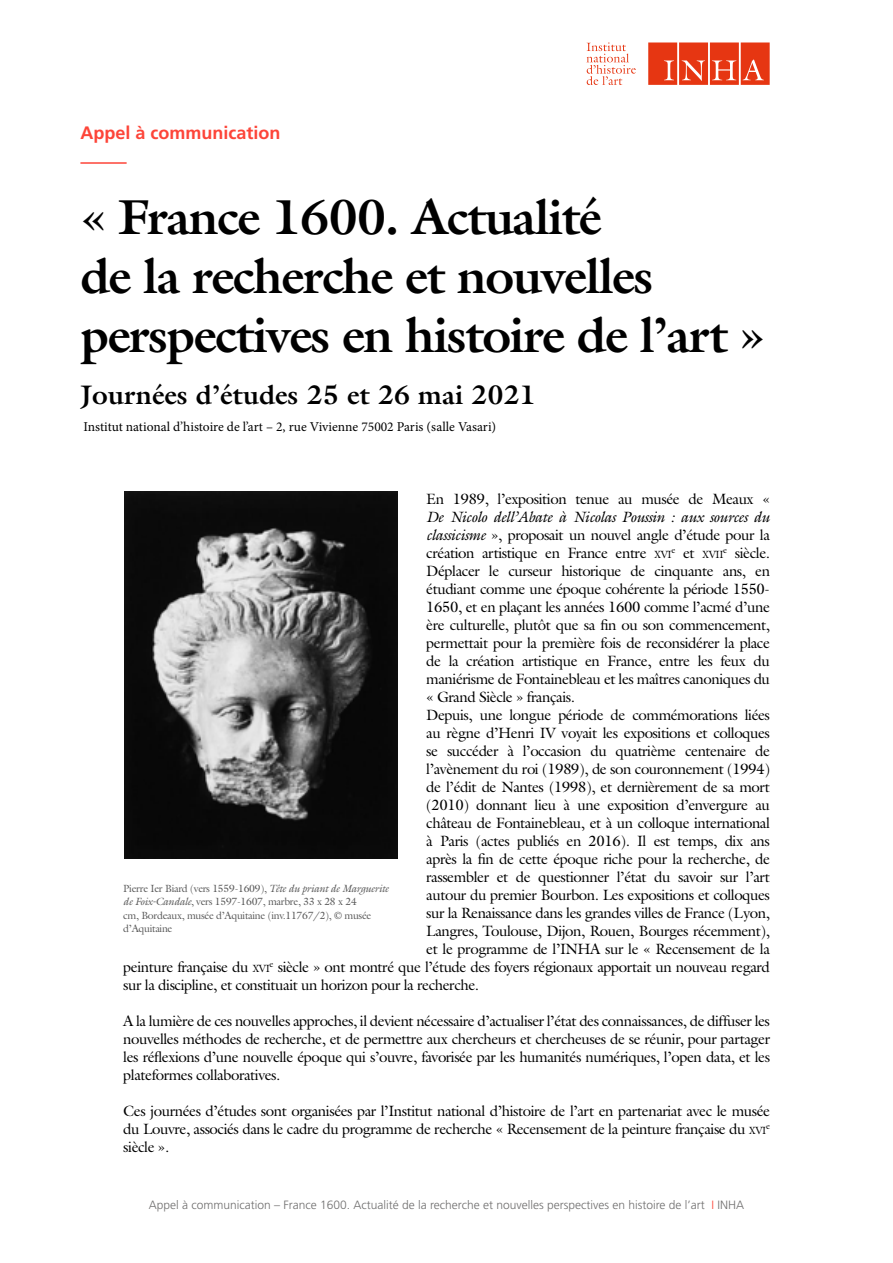
<style>
.page{position:relative;width:893px;height:1263px;background:#fff}
.page>*{position:absolute;margin:0;border:0;box-sizing:border-box;transform-origin:0 0}
.t1{font:700 49.5px/59.4px "Galliard Std";letter-spacing:-.03em;color:#000}
.t2{font:700 27px "Galliard Std";color:#000}
.t3{font:700 18px "Frutiger LT Std";color:#fd4539}
.t4{font:15px/18px "Galliard Std";letter-spacing:-.03em;color:#000;text-align:justify}
.t5{font:13.5px "Minion Pro";color:#000}
.t6{font:300 12px "Frutiger LT Std";color:#706f6f}
.t7{font:10.5px/13.5px "Galliard Std";letter-spacing:-.03em;color:#595959}
.t8{font:10.5px "Galliard Std";color:#000}
.t9{font:8.7px "Galliard Std";color:#000}
.s1{font-style:italic}
.s2{font-size:10.5px}
.s3{font-size:15px}
.s4{font-style:inherit}
.s5{color:#fd4539}
</style>
<div class="page">
<hr style="left:80px;top:162px;width:47px;height:2px;background:#fd4539">
<img style="left:125px;top:491px;width:273px;height:368px">
<svg style="left:586px;top:42px;width:50px;height:43px"></svg>
<svg style="left:648px;top:42px;width:122px;height:43px;background:#e95335"></svg>
<p class="t3" style="left:80px;top:122px;width:202px">Appel à communication</p>
<h1 class="t1" style="left:80px;top:186px;width:687px">« France 1600. Actualité<br>de la recherche et nouvelles perspectives en histoire de l’art »</h1>
<h2 class="t2" style="left:80px;top:377px;width:457px">Journées d’études 25 et 26 mai 2021</h2>
<p class="t5" style="left:83px;top:418px;width:414px">Institut national d’histoire de l’art – 2, rue Vivienne 75002 Paris (salle Vasari)</p>
<p class="t4" style="left:426px;top:490px;width:345px">En 1989, l’exposition tenue au musée de Meaux «</p>
<p class="t4" style="left:426px;top:508px;width:345px"><span class="s1">De Nicolo dell’Abate à Nicolas Poussin : aux sources du classicisme</span> », proposait un nouvel angle d’étude pour la création artistique en France entre <span class="s2">XVI</span></p>
<p class="t8" style="left:671px;top:548px;width:54px"><sup>e</sup> <span class="s3">et</span> XVII</p>
<p class="t4" style="left:723px;top:544px;width:48px"><sup>e</sup> siècle.</p>
<p class="t4" style="left:426px;top:562px;width:345px">Déplacer le curseur historique de cinquante ans, en</p>
<p class="t4" style="left:426px;top:580px;width:345px">étudiant comme une époque cohérente la période 1550-</p>
<p class="t4" style="left:426px;top:598px;width:345px">1650, et en plaçant les années 1600 comme l’acmé d’une</p>
<p class="t4" style="left:426px;top:616px;width:345px">ère culturelle, plutôt que sa fin ou son commencement,</p>
<p class="t4" style="left:426px;top:634px;width:345px">permettait pour la première fois de reconsidérer la place</p>
<p class="t4" style="left:426px;top:652px;width:345px">de la création artistique en France, entre les feux du</p>
<p class="t4" style="left:426px;top:670px;width:345px">maniérisme de Fontainebleau et les maîtres canoniques du</p>
<p class="t4" style="left:426px;top:688px;width:150px">« Grand Siècle » français.</p>
<p class="t4" style="left:426px;top:706px;width:345px">Depuis, une longue période de commémorations liées</p>
<p class="t4" style="left:426px;top:724px;width:345px">au règne d’Henri <span class="s4">IV</span> voyait les expositions et colloques</p>
<p class="t4" style="left:426px;top:742px;width:345px">se succéder à l’occasion du quatrième centenaire de</p>
<p class="t4" style="left:426px;top:760px;width:345px">l’avènement du roi (1989), de son couronnement (1994)</p>
<p class="t4" style="left:426px;top:778px;width:345px">de l’édit de Nantes (1998), et dernièrement de sa mort</p>
<p class="t4" style="left:426px;top:796px;width:345px">(2010) donnant lieu à une exposition d’envergure au</p>
<p class="t4" style="left:426px;top:814px;width:345px">château de Fontainebleau, et à un colloque international</p>
<p class="t4" style="left:426px;top:832px;width:345px">à Paris (actes publiés en 2016). Il est temps, dix ans</p>
<p class="t4" style="left:426px;top:850px;width:345px">après la fin de cette époque riche pour la recherche, de</p>
<p class="t4" style="left:426px;top:868px;width:345px">rassembler et de questionner l’état du savoir sur l’art</p>
<p class="t4" style="left:426px;top:886px;width:345px">autour du premier Bourbon. Les expositions et colloques</p>
<p class="t4" style="left:426px;top:904px;width:345px">sur la Renaissance dans les grandes villes de France (Lyon,</p>
<p class="t4" style="left:426px;top:922px;width:345px">Langres, Toulouse, Dijon, Rouen, Bourges récemment),</p>
<p class="t4" style="left:426px;top:940px;width:345px">et le programme de l’INHA sur le « Recensement de la</p>
<p class="t4" style="left:123px;top:958px;width:648px">peinture française du <span class="s2">XVI</span><sup>e</sup> siècle » ont montré que l’étude des foyers régionaux apportait un nouveau regard</p>
<p class="t4" style="left:123px;top:976px;width:357px">sur la discipline, et constituait un horizon pour la recherche.</p>
<p class="t4" style="left:123px;top:1012px;width:648px">A la lumière de ces nouvelles approches, il devient nécessaire d’actualiser l’état des connaissances, de diffuser les nouvelles méthodes de recherche, et de permettre aux chercheurs et chercheuses de se réunir, pour partager les réflexions d’une nouvelle époque qui s’ouvre, favorisée par les humanités numériques, l’open data, et les plateformes collaboratives.</p>
<p class="t4" style="left:123px;top:1102px;width:648px">Ces journées d’études sont organisées par l’Institut national d’histoire de l’art en partenariat avec le musée du Louvre, associés dans le cadre du programme de recherche « Recensement de la peinture française du <span class="s2">XVI</span></p>
<p class="t7" style="left:123px;top:881px;width:267px">Pierre Ier Biard (vers 1559-1609), <span class="s1">Tête du priant de Marguerite de Foix-Candale</span>, vers 1597-1607, marbre, 33 x 28 x 24<br>cm, Bordeaux, musée d’Aquitaine (inv.11767/2), © musée d’Aquitaine</p>
<p class="t9" style="left:766px;top:1121px;width:6px">e</p>
<p class="t4" style="left:123px;top:1138px;width:47px">siècle ».</p>
<p class="t6" style="left:149px;top:1198px;width:597px">Appel à communication – France 1600. Actualité de la recherche et nouvelles perspectives en histoire de l’art <span class="s5">I</span> INHA</p>
</div>
